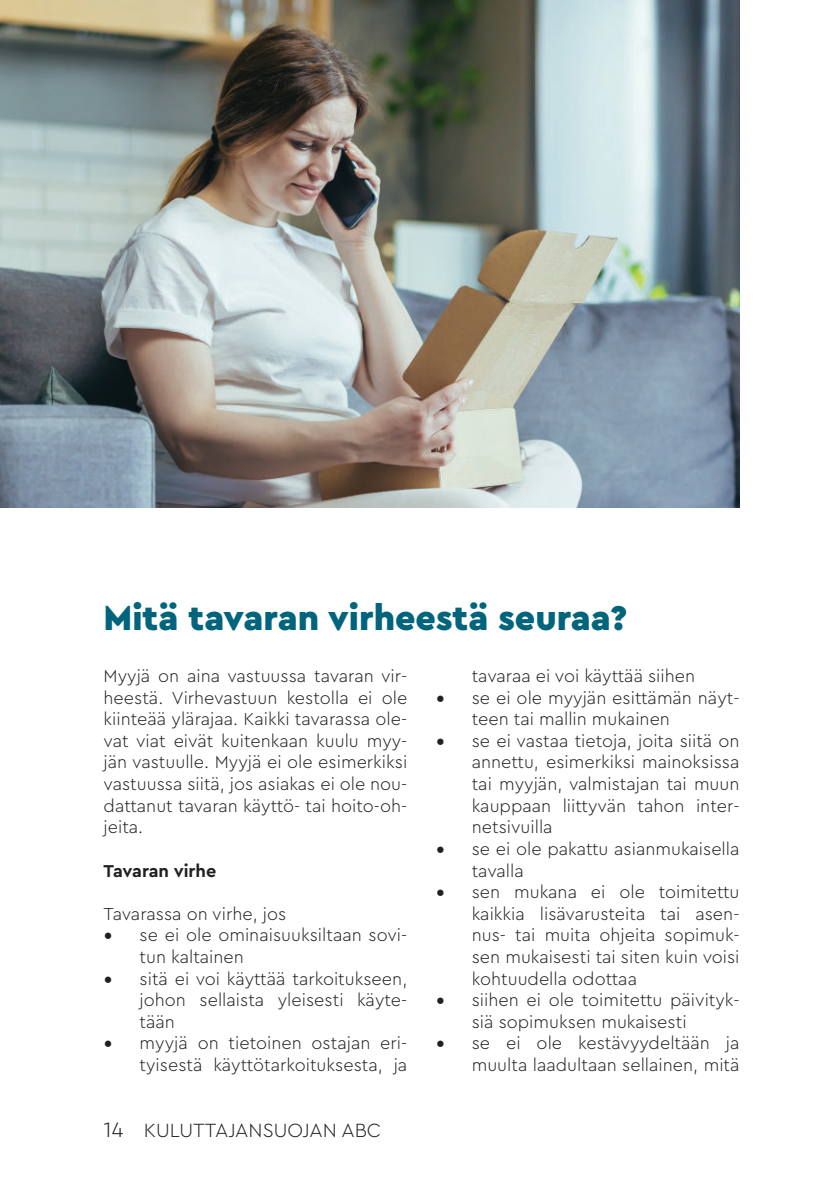
<style>
.page{position:relative;width:840px;height:1191px;background:#fff}
.page>*{position:absolute;margin:0;border:0;box-sizing:border-box;transform-origin:0 0}
.t1{font:900 36px "Cera Pro";color:#00657c}
.t2{font:300 20px "Cera Pro";color:#231f20}
.t3{font:300 18px/21.6px "Cera Pro";color:#231f20;text-align:justify}
.t4{font:700 18px "Cera Pro";color:#231f20}
.s1{font-family:"Minion Pro";font-weight:400;font-size:24px}
.s2{font-size:22px}
</style>
<div class="page">
<img style="left:0;top:0;width:739px;height:507px">
<h1 class="t1" style="left:103px;top:602px;width:525px">Mitä tavaran virheestä seuraa?</h1>
<p class="t3" style="left:103px;top:666px;width:305px">Myyjä on aina vastuussa tavaran vir&shy;heestä. Virhevastuun kestolla ei ole kiinteää ylärajaa. Kaikki tavarassa ole&shy;vat viat eivät kuitenkaan kuulu myy&shy;jän vastuulle. Myyjä ei ole esimerkiksi vastuussa siitä, jos asiakas ei ole nou&shy;dattanut tavaran käyttö- tai hoito-oh&shy;jeita.</p>
<p class="t4" style="left:103px;top:862px;width:114px">Tavaran virhe</p>
<p class="t3" style="left:103px;top:903px;width:184px">Tavarassa on virhe, jos</p>
<p class="t3" style="left:139px;top:925px;width:269px;text-indent:-36px"><span class="s1">•</span> se ei ole ominaisuuksiltaan sovi&shy;tun kaltainen</p>
<p class="t3" style="left:139px;top:968px;width:269px;text-indent:-36px"><span class="s1">•</span> sitä ei voi käyttää tarkoitukseen, johon sellaista yleisesti käyte&shy;tään</p>
<p class="t3" style="left:103px;top:1033px;width:305px;text-align:right"><span class="s1">•</span> myyjä on tietoinen ostajan eri&shy;tyisestä käyttötarkoituksesta, ja</p>
<p class="t3" style="left:471px;top:666px;width:225px">tavaraa ei voi käyttää siihen</p>
<p class="t3" style="left:471px;top:687px;width:269px;text-indent:-36px"><span class="s1">•</span> se ei ole myyjän esittämän näyt&shy;teen tai mallin mukainen</p>
<p class="t3" style="left:471px;top:730px;width:269px;text-indent:-36px"><span class="s1">•</span> se ei vastaa tietoja, joita siitä on annettu, esimerkiksi mainoksissa tai myyjän, valmistajan tai muun kauppaan liittyvän tahon inter&shy;netsivuilla</p>
<p class="t3" style="left:471px;top:838px;width:269px;text-indent:-36px"><span class="s1">•</span> se ei ole pakattu asianmukaisella tavalla</p>
<p class="t3" style="left:471px;top:882px;width:269px;text-indent:-36px"><span class="s1">•</span> sen mukana ei ole toimitettu kaikkia lisävarusteita tai asen&shy;nus- tai muita ohjeita sopimuk&shy;sen mukaisesti tai siten kuin voisi kohtuudella odottaa</p>
<p class="t3" style="left:471px;top:990px;width:269px;text-indent:-36px"><span class="s1">•</span> siihen ei ole toimitettu päivityk&shy;siä sopimuksen mukaisesti</p>
<p class="t3" style="left:435px;top:1033px;width:305px;text-align:right"><span class="s1">•</span> se ei ole kestävyydeltään ja muulta laadultaan sellainen, mitä</p>
<p class="t2" style="left:103px;top:1118px;width:279px"><span class="s2">14</span> KULUTTAJANSUOJAN ABC</p>
</div>
